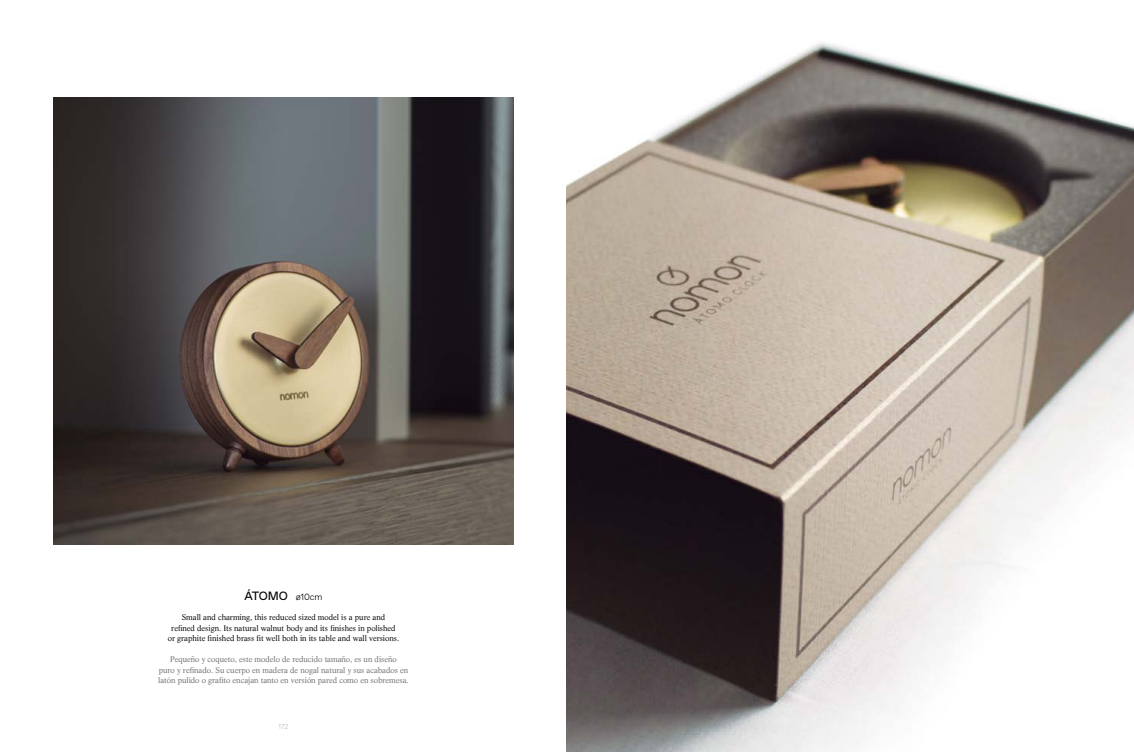
<style>
.page{position:relative;width:1134px;height:752px;background:#fff}
.page>*{position:absolute;margin:0;border:0;box-sizing:border-box;transform-origin:0 0}
.t1{font:12px "Favorit";letter-spacing:-.025em;color:#000}
.t2{font:8px/10.5px "Life LT Std";letter-spacing:-.005em;color:#6d6e71;text-align:center}
.t3{font:8px/10.5px "Life LT Std";letter-spacing:-.005em;color:#000;text-align:center}
.t4{font:300 7px "Favorit";color:#bcbec0}
.s1{font-weight:300;font-size:9px}
</style>
<div class="page">
<img style="left:54px;top:97px;width:459px;height:447px">
<img style="left:567px;top:42px;width:567px;height:709px">
<h1 class="t1" style="left:244px;top:587px;width:80px">ÁTOMO <span class="s1">ø10cm</span></h1>
<p class="t3" style="left:168px;top:611px;width:233px">Small and charming, this reduced sized model is a pure and<br>refined design. Its natural walnut body and its finishes in polished or graphite finished brass fit well both in its table and wall versions.</p>
<p class="t2" style="left:158px;top:653px;width:252px">Pequeño y coqueto, este modelo de reducido tamaño, es un diseño<br>puro y refinado. Su cuerpo en madera de nogal natural y sus acabados en latón pulido o grafito encajan tanto en versión pared como en sobremesa.</p>
<p class="t4" style="left:278px;top:721px;width:12px">172</p>
</div>
